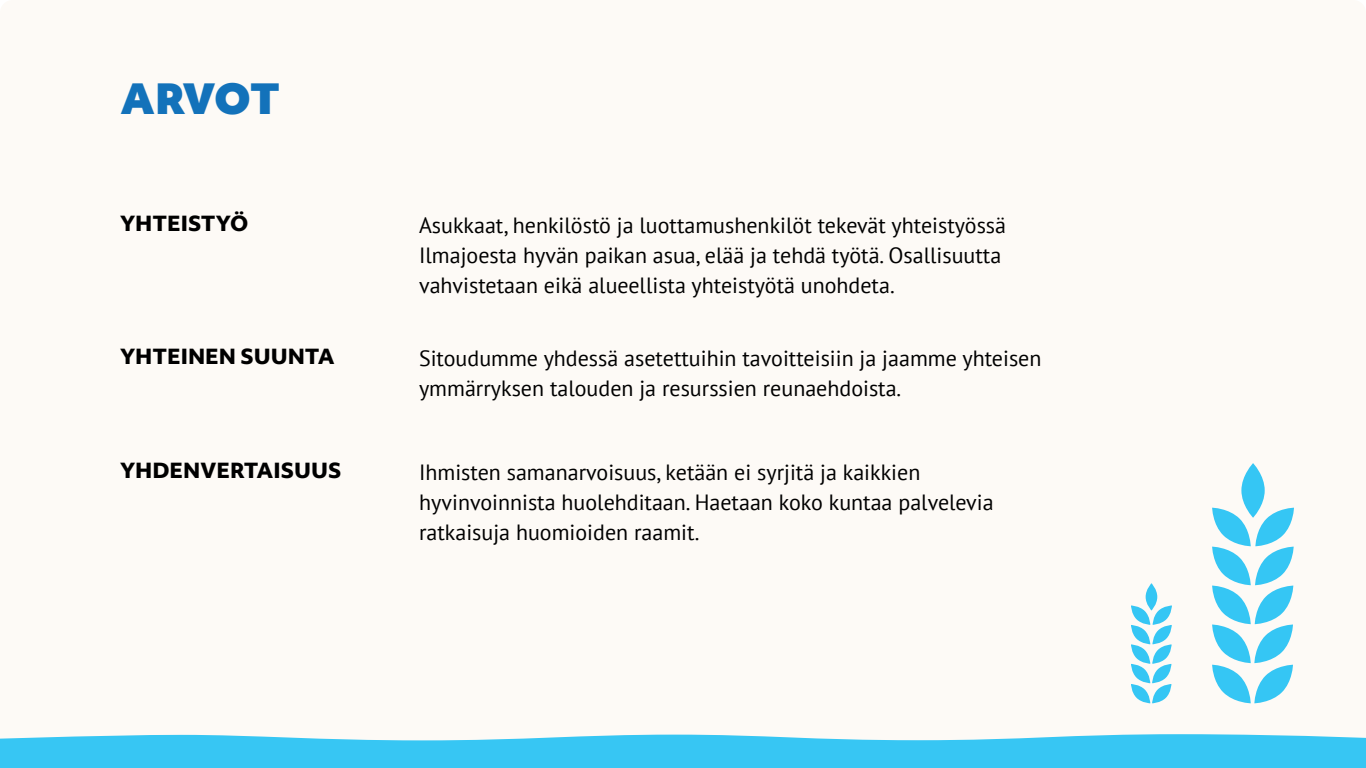
<style>
.page{position:relative;width:1366px;height:768px;background:#fdfaf6}
.page>*{position:absolute;margin:0;border:0;box-sizing:border-box;transform-origin:0 0}
.t1{font:900 40px "Objektiv Mk 1";letter-spacing:-.03em;color:#1372ba}
.t2{font:22px/30px "PT Sans";color:#000}
.t3{font:800 20px "Objektiv Mk 1";color:#000}
</style>
<div class="page">
<svg style="left:0;top:734px;width:1366px;height:34px;background:#49caf3"></svg>
<svg style="left:1241px;top:463px;width:24px;height:55px"></svg>
<svg style="left:1212px;top:508px;width:82px;height:195px"></svg>
<svg style="left:1146px;top:583px;width:11px;height:28px"></svg>
<svg style="left:1131px;top:606px;width:41px;height:97px"></svg>
<h1 class="t1" style="left:120px;top:70px;width:162px">ARVOT</h1>
<p class="t3" style="left:120px;top:209px;width:130px">YHTEISTYÖ</p>
<p class="t3" style="left:120px;top:342px;width:216px">YHTEINEN SUUNTA</p>
<p class="t3" style="left:120px;top:456px;width:223px">YHDENVERTAISUUS</p>
<p class="t2" style="left:419px;top:210px;width:589px">Asukkaat, henkilöstö ja luottamushenkilöt tekevät yhteistyössä<br>Ilmajoesta hyvän paikan asua, elää ja tehdä työtä. Osallisuutta vahvistetaan eikä alueellista yhteistyötä unohdeta.</p>
<p class="t2" style="left:419px;top:343px;width:624px">Sitoudumme yhdessä asetettuihin tavoitteisiin ja jaamme yhteisen ymmärryksen talouden ja resurssien reunaehdoista.</p>
<p class="t2" style="left:419px;top:457px;width:576px">Ihmisten samanarvoisuus, ketään ei syrjitä ja kaikkien hyvinvoinnista huolehditaan. Haetaan koko kuntaa palvelevia ratkaisuja huomioiden raamit.</p>
</div>
